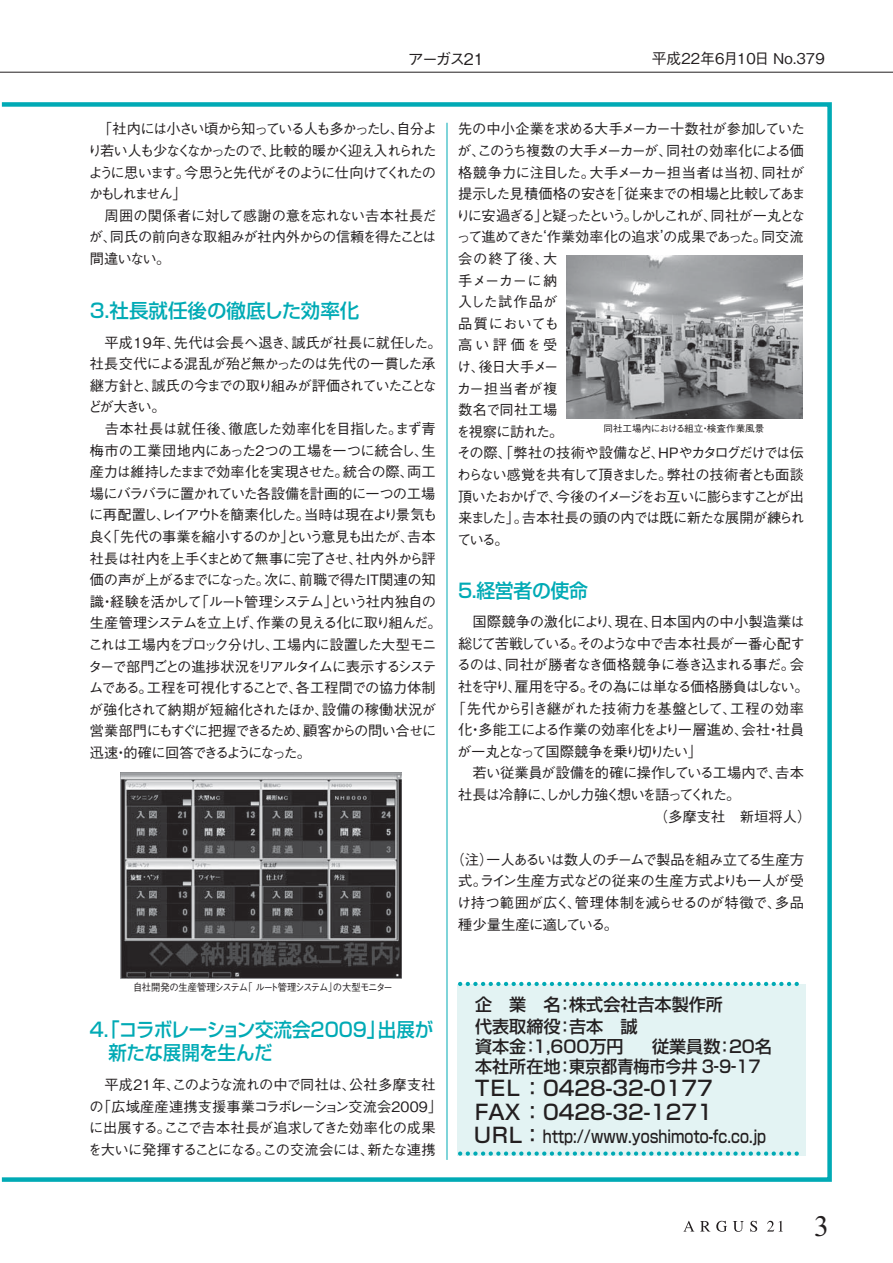
<style>
.page{position:relative;width:893px;height:1263px;background:#fff}
.page>*{position:absolute;margin:0;border:0;box-sizing:border-box;transform-origin:0 0}
.t1{font:29.7px "Times New Roman";color:#231f20}
.t2{font:20.7px/23.9px "Shin Go Pro Medium 90 msp RKSJ H";color:#231f20}
.t3{font:19.5px/23.4px "Shin Go Pro Medium 90 msp RKSJ H";letter-spacing:-.02em;color:#00aab5;scale:.95 1}
.t4{font:19.5px "Shin Go Pro Medium 90 msp RKSJ H";color:#00aab5}
.t5{font:19.5px "Shin Go Pro Medium 90 msp RKSJ H";letter-spacing:-.02em;color:#00aab5}
.t6{font:17.1px "Shin Go Pro Medium 90 msp RKSJ H";color:#231f20}
.t7{font:17.1px "Shin Go Pro Medium 90 msp RKSJ H";color:#231f20;scale:.83 1}
.t8{font:15.9px "Gothic BBB Pro Medium 90 msp RKSJ H";letter-spacing:-.1em;color:#231f20}
.t9{font:14.85px "Gothic BBB Pro Medium 90 msp RKSJ H";color:#231f20}
.t10{font:14.4px/21.6px "Gothic BBB Pro Medium 90 msp RKSJ H";letter-spacing:-.055em;color:#231f20;text-align:justify}
.t11{font:14.4px "Gothic BBB Pro Medium 90 msp RKSJ H";color:#231f20}
.t12{font:14.4px "Gothic BBB Pro Medium 90 msp RKSJ H";letter-spacing:-.11em;color:#231f20}
.t13{font:14.4px "Gothic BBB Pro Medium 90 msp RKSJ H";letter-spacing:-.075em;color:#231f20}
.t14{font:14.4px "Gothic BBB Pro Medium 90 msp RKSJ H";letter-spacing:-.015em;color:#231f20}
.t15{font:14.4px "Gothic BBB Pro Medium 90 msp RKSJ H";letter-spacing:-.03em;color:#231f20}
.t16{font:14.4px "Gothic BBB Pro Medium 90 msp RKSJ H";letter-spacing:-.115em;color:#231f20}
.t17{font:14.4px "Gothic BBB Pro Medium 90 msp RKSJ H";letter-spacing:-.14em;color:#231f20}
.t18{font:14.25px/21.6px "Gothic BBB Pro Medium 90 msp RKSJ H";letter-spacing:-.065em;color:#231f20}
.t19{font:14.25px/21.6px "Gothic BBB Pro Medium 90 msp RKSJ H";letter-spacing:-.095em;color:#231f20}
.t20{font:14.25px/21.6px "Gothic BBB Pro Medium 90 msp RKSJ H";letter-spacing:-.03em;color:#231f20}
.t21{font:10.05px "Gothic BBB Pro Medium 90 msp RKSJ H";letter-spacing:-.105em;color:#231f20;scale:.92 1}
.t22{font:9.6px "Gothic BBB Pro Medium 90 msp RKSJ H";color:#231f20}
.s1{font-size:20.7px}
</style>
<div class="page">
<hr style="left:0;top:72px;width:893px;height:1px;background:#231f20">
<svg style="left:683px;top:1221px;width:11px;height:11px"></svg>
<svg style="left:700px;top:1221px;width:10px;height:11px"></svg>
<svg style="left:716px;top:1221px;width:11px;height:11px"></svg>
<svg style="left:733px;top:1221px;width:11px;height:11px"></svg>
<svg style="left:750px;top:1221px;width:7px;height:11px"></svg>
<svg style="left:767px;top:1221px;width:16px;height:11px"></svg>
<div style="left:457px;top:984px;width:349px;height:172px;background:#e3f3f3"></div>
<svg style="left:460px;top:982px;width:339px;height:4px"></svg>
<svg style="left:460px;top:1151px;width:339px;height:5px"></svg>
<hr style="left:447px;top:123px;width:1px;height:1037px;background:#00aab5">
<div style="left:0;top:102px;width:832px;height:1080px;border:4px solid #00aab5"></div>
<img style="left:121px;top:773px;width:281px;height:205px">
<img style="left:566px;top:256px;width:237px;height:163px">
<p class="t8" style="left:408px;top:53px;width:78px">アーガス21</p>
<p class="t9" style="left:652px;top:53px;width:174px">平成22年6月10日 No.379</p>
<p class="t19" style="left:88px;top:120px;width:351px;text-indent:10px">「社内には小さい頃から知っている人も多かったし、自分より若い人も少なくなかったので、比較的暖かく迎え入れられたように思います。今思うと先代がそのように仕向けてくれたのかもしれません」<br>　周囲の関係者に対して感謝の意を忘れない吉本社長だが、同氏の前向きな取組みが社内外からの信頼を得たことは間違いない。</p>
<h3 class="t4" style="left:87px;top:303px;width:273px">３．社長就任後の徹底した効率化</h3>
<p class="t18" style="left:88px;top:333px;width:355px">　平成19年、先代は会長へ退き、誠氏が社長に就任した。社長交代による混乱が殆ど無かったのは先代の一貫した承継方針と、誠氏の今までの取り組みが評価されていたことなどが大きい。<br>　吉本社長は就任後、徹底した効率化を目指した。まず青梅市の工業団地内にあった２つの工場を一つに統合し、生産力は維持したままで効率化を実現させた。統合の際、両工場にバラバラに置かれていた各設備を計画的に一つの工場に再配置し、レイアウトを簡素化した。当時は現在より景気も良く「先代の事業を縮小するのか」という意見も出たが、吉本社長は社内を上手くまとめて無事に完了させ、社内外から評価の声が上がるまでになった。次に、前職で得たＩＴ関連の知識・経験を活かして「ルート管理システム」という社内独自の生産管理システムを立上げ、作業の見える化に取り組んだ。これは工場内をブロック分けし、工場内に設置した大型モニターで部門ごとの進捗状況をリアルタイムに表示するシステムである。工程を可視化することで、各工程間での協力体制が強化されて納期が短縮化されたほか、設備の稼働状況が営業部門にもすぐに把握できるため、顧客からの問い合せに迅速・的確に回答できるようになった。</p>
<p class="t21" style="left:133px;top:984px;width:284px">自社開発の生産管理システム「 ルート管理システム」の大型モニター</p>
<h3 class="t3" style="left:88px;top:1020px;width:365px">４．「コラボレーション交流会2009」出展が　新たな展開を生んだ</h3>
<p class="t20" style="left:88px;top:1076px;width:356px">　平成21年、このような流れの中で同社は、公社多摩支社の「広域産産連携支援事業コラボレーション交流会2009」に出展する。ここで吉本社長が追求してきた効率化の成果を大いに発揮することになる。この交流会には、新たな連携</p>
<p class="t18" style="left:456px;top:120px;width:351px">先の中小企業を求める大手メーカー十数社が参加していたが、このうち複数の大手メーカーが、同社の効率化による価格競争力に注目した。大手メーカー担当者は当初、同社が提示した見積価格の安さを「従来までの相場と比較してあまりに安過ぎる」と疑ったという。しかしこれが、同社が一丸となって進めてきた‘作業効率化の追求’の成果であった。同交流会の終了後、大<br>手メーカーに納<br>入した試作品が<br>品質においても<br>高い評価を受<br>け、後日大手メー<br>カー担当者が複<br>数名で同社工場<br>を視察に訪れた。<br>その際、「弊社の技術や設備など、ＨＰやカタログだけでは伝わらない感覚を共有して頂きました。弊社の技術者とも面談頂いたおかげで、今後のイメージをお互いに膨らますことが出来ました」。吉本社長の頭の内では既に新たな展開が練られている。</p>
<h3 class="t5" style="left:456px;top:584px;width:134px">５．経営者の使命</h3>
<p class="t11" style="left:458px;top:616px;width:348px">　国際競争の激化により、現在、日本国内の中小製造業は</p>
<p class="t13" style="left:458px;top:638px;width:348px">総じて苦戦している。そのような中で吉本社長が一番心配す</p>
<p class="t10" style="left:457px;top:656px;width:349px">るのは、同社が勝者なき価格競争に巻き込まれる事だ。会</p>
<p class="t12" style="left:458px;top:681px;width:352px">社を守り、雇用を守る。その為には単なる価格勝負はしない。</p>
<p class="t15" style="left:451px;top:703px;width:354px">「先代から引き継がれた技術力を基盤として、工程の効率</p>
<p class="t14" style="left:458px;top:724px;width:348px">化・多能工による作業の効率化をより一層進め、会社・社員</p>
<p class="t17" style="left:457px;top:746px;width:247px">が一丸となって国際競争を乗り切りたい」</p>
<p class="t10" style="left:458px;top:764px;width:347px">　若い従業員が設備を的確に操作している工場内で、吉本</p>
<p class="t16" style="left:458px;top:789px;width:284px">社長は冷静に、しかし力強く想いを語ってくれた。</p>
<p class="t11" style="left:654px;top:811px;width:159px">（多摩支社　新垣将人）</p>
<p class="t10" style="left:457px;top:851px;width:349px;text-indent:-6px">（注）一人あるいは数人のチームで製品を組み立てる生産方式。ライン生産方式などの従来の生産方式よりも一人が受け持つ範囲が広く、管理体制を減らせるのが特徴で、多品種少量生産に適している。</p>
<p class="t22" style="left:603px;top:425px;width:162px">同社工場内における組立・検査作業風景</p>
<p class="t6" style="left:475px;top:998px;width:249px">企　業　名：株式会社吉本製作所</p>
<p class="t6" style="left:475px;top:1020px;width:164px">代表取締役：吉本　誠</p>
<p class="t6" style="left:652px;top:1041px;width:121px">従業員数：20名</p>
<p class="t6" style="left:475px;top:1060px;width:287px">本社所在地：東京都青梅市今井 3-9-17</p>
<h2 class="t2" style="left:475px;top:1080px;width:239px">TEL ：0428-32-0177<br>FAX ：0428-32-1271</h2>
<p class="t7" style="left:474px;top:1130px;width:353px"><span class="s1">URL：</span>http://www.yoshimoto-fc.co.jp</p>
<p class="t6" style="left:475px;top:1041px;width:150px">資本金：1,600万円</p>
<h1 class="t1" style="left:814px;top:1208px;width:16px">3</h1>
</div>
